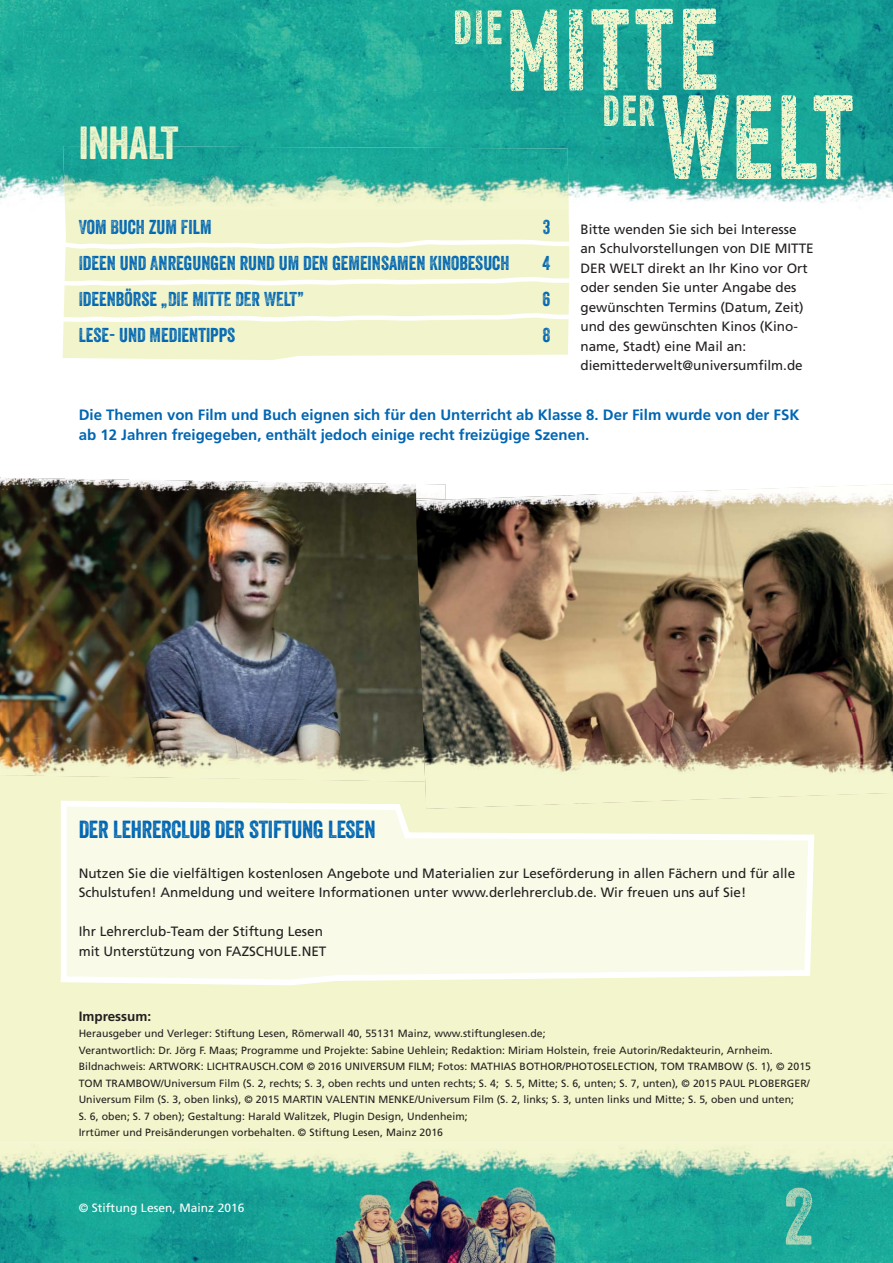
<style>
.page{position:relative;width:893px;height:1263px;background:#fff}
.page>*{position:absolute;margin:0;border:0;box-sizing:border-box;transform-origin:0 0}
.t1{font:45px "Veneer";letter-spacing:-.01em;color:#f2f5cb}
.t2{font:24px "Veneer";letter-spacing:-.01em;color:#0066b3}
.t3{font:19.5px "Veneer Two";color:#0066b3}
.t4{font:700 15px/19.5px "Frutiger";color:#0066b3}
.t5{font:13.5px/19.5px "Frutiger";color:#231f20}
.t6{font:700 13.5px "Frutiger";color:#231f20}
.t7{font:12px "Frutiger";letter-spacing:.005em;color:#fff}
.t8{font:10.5px/16.5px "Frutiger";letter-spacing:.005em;color:#231f20}
</style>
<div class="page">
<img style="left:0;top:499px;width:416px;height:213px">
<img style="left:416px;top:515px;width:477px;height:197px">
<img style="left:0;top:782px;width:893px;height:481px">
<img style="left:0;top:712px;width:423px;height:70px">
<img style="left:423px;top:712px;width:470px;height:97px">
<div style="left:63px;top:210px;width:506px;height:150px;background:#f2f5cb"></div>
<img style="left:0;top:0;width:893px;height:203px">
<img style="left:63px;top:146px;width:506px;height:64px">
<img style="left:330px;top:1175px;width:233px;height:18px">
<img style="left:788px;top:1193px;width:24px;height:22px">
<svg style="left:788px;top:1192px;width:24px;height:1px"></svg>
<svg style="left:510px;top:8px;width:343px;height:172px;background:#51b8a4"></svg>
<svg style="left:455px;top:10px;width:47px;height:34px;background:#88d0b3"></svg>
<svg style="left:61px;top:801px;width:753px;height:184px;background:#f8f9e6"></svg>
<img style="left:416px;top:484px;width:477px;height:31px">
<img style="left:0;top:477px;width:416px;height:22px">
<img style="left:446px;top:484px;width:1px;height:15px">
<img style="left:416px;top:484px;width:30px;height:15px">
<svg style="left:63px;top:238px;width:507px;height:13px"></svg>
<svg style="left:63px;top:276px;width:507px;height:12px"></svg>
<svg style="left:63px;top:312px;width:506px;height:12px"></svg>
<h1 class="t1" style="left:79px;top:126px;width:101px">INHALT</h1>
<h3 class="t3" style="left:79px;top:216px;width:134px">VOM BUCH ZUM FILM</h3>
<h3 class="t3" style="left:543px;top:216px;width:9px">3</h3>
<h3 class="t3" style="left:79px;top:252px;width:432px">IDEEN UND ANREGUNGEN RUND UM DEN GEMEINSAMEN KINOBESUCH</h3>
<h3 class="t3" style="left:543px;top:252px;width:9px">4</h3>
<h3 class="t3" style="left:79px;top:288px;width:227px">IDEENBÖRSE „DIE MITTE DER WELT”</h3>
<h3 class="t3" style="left:542px;top:288px;width:9px">6</h3>
<h3 class="t3" style="left:79px;top:324px;width:158px">LESE- UND MEDIENTIPPS</h3>
<h3 class="t3" style="left:543px;top:324px;width:9px">8</h3>
<p class="t5" style="left:580px;top:221px;width:235px">Bitte wenden Sie sich bei Interesse an Schulvorstellungen von DIE MITTE DER WELT direkt an Ihr Kino vor Ort oder senden Sie unter Angabe des gewünschten Termins (Datum, Zeit) und des gewünschten Kinos (Kino&shy;name, Stadt) eine Mail an: diemittederwelt@universumfilm.de</p>
<h3 class="t4" style="left:79px;top:406px;width:722px">Die Themen von Film und Buch eignen sich für den Unterricht ab Klasse 8. Der Film wurde von der FSK ab 12 Jahren freigegeben, enthält jedoch einige recht freizügige Szenen.</h3>
<h2 class="t2" style="left:79px;top:821px;width:298px">DER LEHRERCLUB DER STIFTUNG LESEN</h2>
<p class="t5" style="left:79px;top:864px;width:718px">Nutzen Sie die vielfältigen kostenlosen Angebote und Materialien zur Leseförderung in allen Fächern und für alle<br>Schulstufen! Anmeldung und weitere Informationen unter www.derlehrerclub.de. Wir freuen uns auf Sie!</p>
<p class="t5" style="left:79px;top:923px;width:249px">Ihr Lehrerclub-Team der Stiftung Lesen mit Unterstützung von FAZSCHULE.NET</p>
<p class="t6" style="left:79px;top:1011px;width:74px">Impressum:</p>
<p class="t8" style="left:79px;top:1026px;width:734px">Herausgeber und Verleger: Stiftung Lesen, Römerwall 40, 55131 Mainz, www.stiftunglesen.de;<br>Verantwortlich: Dr. Jörg F. Maas; Programme und Projekte: Sabine Uehlein; Redaktion: Miriam Holstein, freie Autorin/Redakteurin, Arnheim.<br>Bildnachweis: ARTWORK: LICHTRAUSCH.COM © 2016 UNIVERSUM FILM; Fotos: MATHIAS BOTHOR/PHOTOSELECTION, TOM TRAMBOW (S. 1), © 2015<br>TOM TRAMBOW/Universum Film (S. 2, rechts; S. 3, oben rechts und unten rechts; S. 4; S. 5, Mitte; S. 6, unten; S. 7, unten), © 2015 PAUL PLOBERGER/ Universum Film (S. 3, oben links), © 2015 MARTIN VALENTIN MENKE/Universum Film (S. 2, links; S. 3, unten links und Mitte; S. 5, oben und unten;<br>S. 6, oben; S. 7 oben); Gestaltung: Harald Walitzek, Plugin Design, Undenheim;<br>Irrtümer und Preisänderungen vorbehalten. © Stiftung Lesen, Mainz 2016</p>
<p class="t7" style="left:79px;top:1203px;width:167px">© Stiftung Lesen, Mainz 2016</p>
</div>
